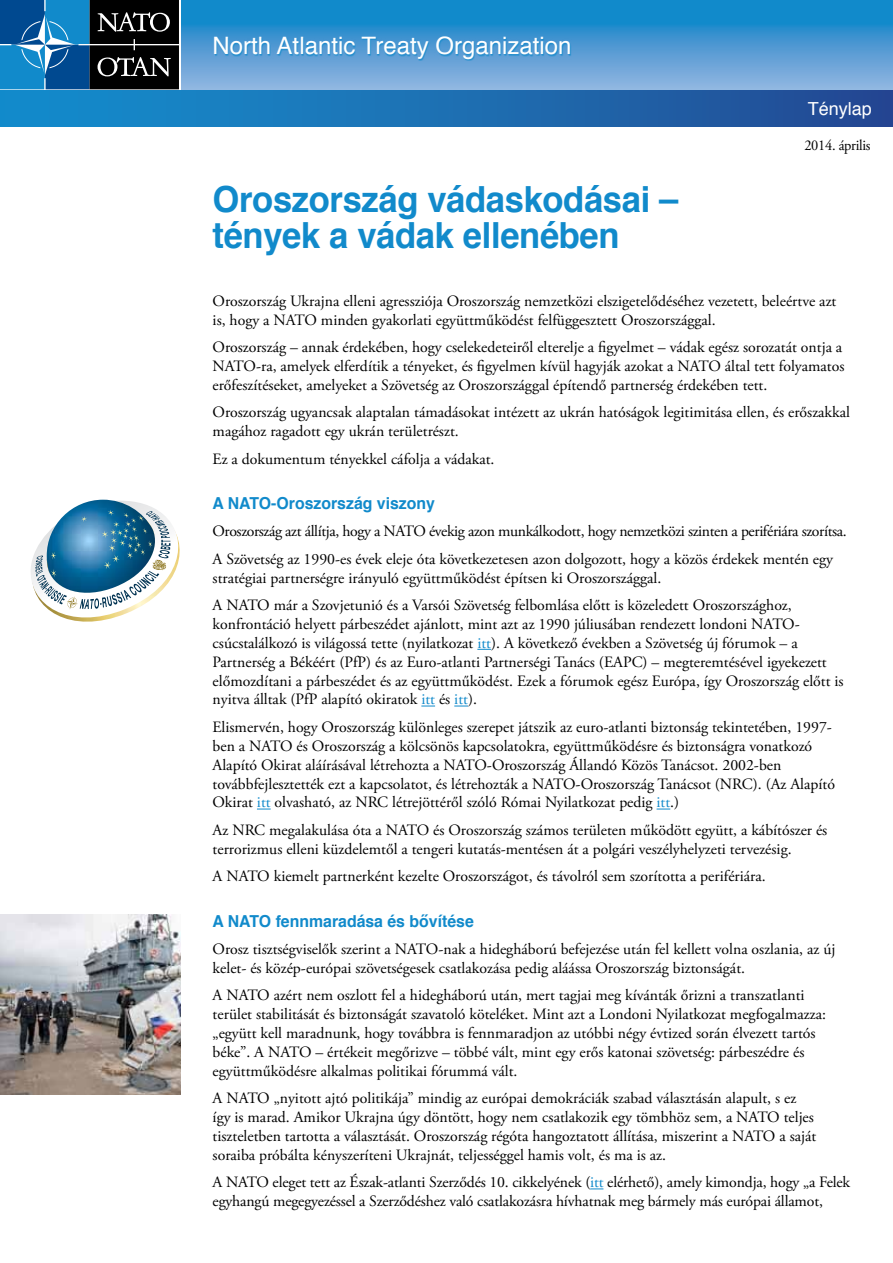
<style>
.page{position:relative;width:893px;height:1263px;background:#fff}
.page>*{position:absolute;margin:0;border:0;box-sizing:border-box;transform-origin:0 0}
.t1{font:700 36px/36px "Helvetica";letter-spacing:-.01em;color:#118acb;scale:.96 1}
.t2{font:24px "Helvetica";color:#fff}
.t3{font:18px "Helvetica";color:#fff}
.t4{font:700 16.5px "Helvetica";color:#118acb;scale:.96 1}
.t5{font:15.75px/18.9px "Adobe Garamond Pro";color:#000}
.t6{font:15.75px/27.5px "Adobe Garamond Pro";letter-spacing:-.025em;color:#000}
.t7{font:15px "Adobe Garamond Pro";letter-spacing:-.02em;color:#000;scale:.96 1}
.s1{color:#118acb}
</style>
<div class="page">
<svg style="left:181px;top:0;width:712px;height:89px;background:#4699d2"></svg>
<svg style="left:0;top:89px;width:180px;height:2px"></svg>
<svg style="left:0;top:0;width:179px;height:89px;background:#1f4b69"></svg>
<div style="left:215px;top:37px;width:357px;height:24px;background:#118acb;opacity:.75"></div>
<div style="left:0;top:91px;width:893px;height:36px;background:linear-gradient(to right,#1491cf,#254a93)"></div>
<svg style="left:477px;top:649px;width:14px;height:1px"></svg>
<svg style="left:421px;top:706px;width:14px;height:1px"></svg>
<svg style="left:454px;top:706px;width:14px;height:1px"></svg>
<svg style="left:257px;top:809px;width:14px;height:1px"></svg>
<svg style="left:657px;top:809px;width:13px;height:1px"></svg>
<svg style="left:590px;top:1188px;width:13px;height:1px"></svg>
<img style="left:31px;top:525px;width:149px;height:97px">
<img style="left:70px;top:500px;width:87px;height:10px">
<svg style="left:35px;top:510px;width:136px;height:99px"></svg>
<img style="left:0;top:914px;width:180px;height:180px">
<h2 class="t2" style="left:213px;top:27px;width:360px">North Atlantic Treaty Organization</h2>
<p class="t3" style="left:808px;top:95px;width:66px">Ténylap</p>
<p class="t7" style="left:804px;top:136px;width:70px">2014. április</p>
<h1 class="t1" style="left:213px;top:182px;width:487px">Oroszország vádaskodásai – tények a vádak ellenében</h1>
<p class="t5" style="left:213px;top:292px;width:625px">Oroszország Ukrajna elleni agressziója Oroszország nemzetközi elszigetelődéséhez vezetett, beleértve azt is, hogy a NATO minden gyakorlati együttműködést felfüggesztett Oroszországgal.</p>
<p class="t5" style="left:213px;top:338px;width:633px">Oroszország – annak érdekében, hogy cselekedeteiről elterelje a figyelmet – vádak egész sorozatát ontja a<br>NATO-ra, amelyek elferdítik a tényeket, és figyelmen kívül hagyják azokat a NATO által tett folyamatos erőfeszítéseket, amelyeket a Szövetség az Oroszországgal építendő partnerség érdekében tett.</p>
<p class="t5" style="left:213px;top:403px;width:639px">Oroszország ugyancsak alaptalan támadásokat intézett az ukrán hatóságok legitimitása ellen, és erőszakkal magához ragadott egy ukrán területrészt.</p>
<p class="t5" style="left:213px;top:450px;width:283px">Ez a dokumentum tényekkel cáfolja a vádakat.</p>
<p class="t4" style="left:213px;top:490px;width:233px">A NATO-Oroszország viszony</p>
<p class="t6" style="left:213px;top:518px;width:636px">Oroszország azt állítja, hogy a NATO évekig azon munkálkodott, hogy nemzetközi szinten a perifériára szorítsa.<br>A Szövetség az 1990-es évek eleje óta következetesen azon dolgozott, hogy a közös érdekek mentén egy</p>
<p class="t5" style="left:213px;top:564px;width:581px;line-height:27.5px">stratégiai partnerségre irányuló együttműködést építsen ki Oroszországgal.<br>A NATO már a Szovjetunió és a Varsói Szövetség felbomlása előtt is közeledett Oroszországhoz,</p>
<p class="t5" style="left:213px;top:615px;width:633px">konfrontáció helyett párbeszédet ajánlott, mint azt az 1990 júliusában rendezett londoni NATO&shy;csúcstalálkozó is világossá tette (nyilatkozat <span class="s1">itt</span>). A következő években a Szövetség új fórumok – a Partnerség a Békéért (PfP) és az Euro-atlanti Partnerségi Tanács (EAPC) – megteremtésével igyekezett előmozdítani a párbeszédet és az együttműködést. Ezek a fórumok egész Európa, így Oroszország előtt is nyitva álltak (PfP alapító okiratok <span class="s1">itt</span> és <span class="s1">itt</span>).</p>
<p class="t5" style="left:213px;top:718px;width:624px">Elismervén, hogy Oroszország különleges szerepet játszik az euro-atlanti biztonság tekintetében, 1997- ben a NATO és Oroszország a kölcsönös kapcsolatokra, együttműködésre és biztonságra vonatkozó Alapító Okirat aláírásával létrehozta a NATO-Oroszország Állandó Közös Tanácsot. 2002-ben továbbfejlesztették ezt a kapcsolatot, és létrehozták a NATO-Oroszország Tanácsot (NRC). (Az Alapító Okirat <span class="s1">itt</span> olvasható, az NRC létrejöttéről szóló Római Nyilatkozat pedig <span class="s1">itt</span>.)</p>
<p class="t5" style="left:213px;top:821px;width:616px">Az NRC megalakulása óta a NATO és Oroszország számos területen működött együtt, a kábítószer és terrorizmus elleni küzdelemtől a tengeri kutatás-mentésen át a polgári veszélyhelyzeti tervezésig.</p>
<p class="t5" style="left:213px;top:867px;width:555px">A NATO kiemelt partnerként kezelte Oroszországot, és távolról sem szorította a perifériára.</p>
<p class="t4" style="left:213px;top:907px;width:274px">A NATO fennmaradása és bővítése</p>
<p class="t5" style="left:213px;top:940px;width:624px">Orosz tisztségviselők szerint a NATO-nak a hidegháború befejezése után fel kellett volna oszlania, az új kelet- és közép-európai szövetségesek csatlakozása pedig aláássa Oroszország biztonságát.</p>
<p class="t5" style="left:213px;top:986px;width:615px">A NATO azért nem oszlott fel a hidegháború után, mert tagjai meg kívánták őrizni a transzatlanti terület stabilitását és biztonságát szavatoló köteléket. Mint azt a Londoni Nyilatkozat megfogalmazza: „együtt kell maradnunk, hogy továbbra is fennmaradjon az utóbbi négy évtized során élvezett tartós béke”. A NATO – értékeit megőrizve – többé vált, mint egy erős katonai szövetség: párbeszédre és együttműködésre alkalmas politikai fórummá vált.</p>
<p class="t5" style="left:213px;top:1089px;width:605px">A NATO „nyitott ajtó politikája” mindig az európai demokráciák szabad választásán alapult, s ez így is marad. Amikor Ukrajna úgy döntött, hogy nem csatlakozik egy tömbhöz sem, a NATO teljes tiszteletben tartotta a választását. Oroszország régóta hangoztatott állítása, miszerint a NATO a saját soraiba próbálta kényszeríteni Ukrajnát, teljességgel hamis volt, és ma is az.</p>
<p class="t5" style="left:213px;top:1173px;width:639px">A NATO eleget tett az Észak-atlanti Szerződés 10. cikkelyének (<span class="s1">itt</span> elérhető), amely kimondja, hogy „a Felek egyhangú megegyezéssel a Szerződéshez való csatlakozásra hívhatnak meg bármely más európai államot,</p>
</div>
